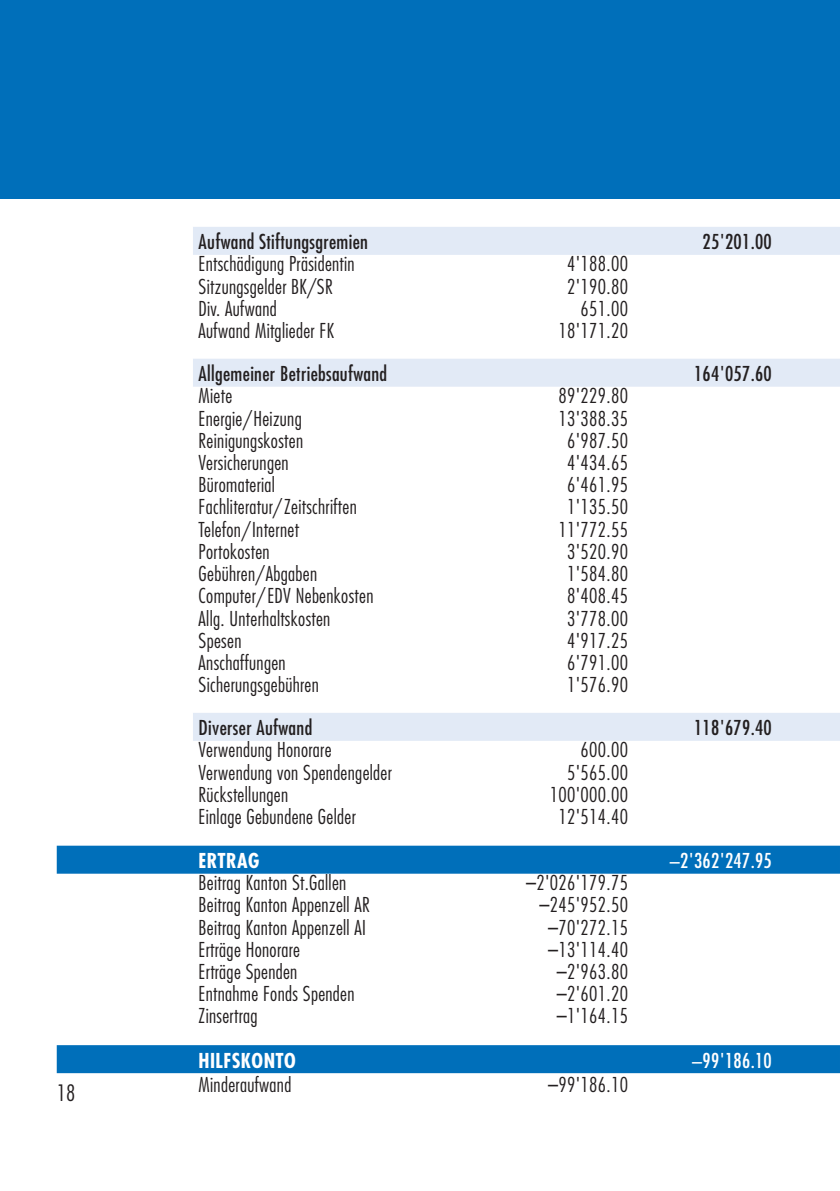
<style>
.page{position:relative;width:840px;height:1191px;background:#fff}
.page>*{position:absolute;margin:0;border:0;box-sizing:border-box;transform-origin:0 0}
.t1{font:300 condensed 22px "Futura";color:#231f20}
.t2{font:300 condensed 20px "Futura";letter-spacing:.015em;color:#231f20}
.t3{font:condensed 20px "Futura";letter-spacing:.015em;color:#231f20}
.t4{font:condensed 20px "Futura";letter-spacing:.015em;color:#fff}
.t5{font:700 condensed 20px "Futura";letter-spacing:.02em;color:#fff}
</style>
<div class="page">
<div style="left:193px;top:227px;width:646px;height:28px;background:#e2eaf6"></div>
<div style="left:193px;top:359px;width:646px;height:28px;background:#e2eaf6"></div>
<div style="left:193px;top:713px;width:646px;height:28px;background:#e2eaf6"></div>
<div style="left:57px;top:845px;width:782px;height:28px;background:#006fba"></div>
<div style="left:57px;top:1045px;width:782px;height:28px;background:#006fba"></div>
<div style="left:0;top:0;width:839px;height:198px;background:#006fba"></div>
<p class="t1" style="left:57px;top:1083px;width:20px">18</p>
<p class="t3" style="left:198px;top:233px;width:171px">Aufwand Stiftungsgremien</p>
<p class="t3" style="left:702px;top:233px;width:71px">25'201.00</p>
<p class="t2" style="left:198px;top:255px;width:157px">Entschädigung Präsidentin</p>
<p class="t2" style="left:567px;top:255px;width:62px">4'188.00</p>
<p class="t2" style="left:198px;top:278px;width:135px">Sitzungsgelder BK/SR</p>
<p class="t2" style="left:567px;top:278px;width:62px">2'190.80</p>
<p class="t2" style="left:198px;top:300px;width:80px">Div. Aufwand</p>
<p class="t2" style="left:580px;top:300px;width:49px">651.00</p>
<p class="t2" style="left:198px;top:322px;width:137px">Aufwand Mitglieder FK</p>
<p class="t2" style="left:558px;top:322px;width:71px">18'171.20</p>
<p class="t3" style="left:198px;top:364px;width:190px">Allgemeiner Betriebsaufwand</p>
<p class="t3" style="left:693px;top:364px;width:79px">164'057.60</p>
<p class="t2" style="left:198px;top:387px;width:35px">Miete</p>
<p class="t2" style="left:558px;top:387px;width:71px">89'229.80</p>
<p class="t2" style="left:198px;top:410px;width:105px">Energie/Heizung</p>
<p class="t2" style="left:558px;top:410px;width:71px">13'388.35</p>
<p class="t2" style="left:198px;top:432px;width:106px">Reinigungskosten</p>
<p class="t2" style="left:567px;top:432px;width:62px">6'987.50</p>
<p class="t2" style="left:198px;top:454px;width:92px">Versicherungen</p>
<p class="t2" style="left:567px;top:454px;width:62px">4'434.65</p>
<p class="t2" style="left:198px;top:476px;width:78px">Büromaterial</p>
<p class="t2" style="left:567px;top:476px;width:62px">6'461.95</p>
<p class="t2" style="left:198px;top:498px;width:160px">Fachliteratur/Zeitschriften</p>
<p class="t2" style="left:567px;top:498px;width:62px">1'135.50</p>
<p class="t2" style="left:198px;top:521px;width:102px">Telefon/Internet</p>
<p class="t2" style="left:558px;top:521px;width:71px">11'772.55</p>
<p class="t2" style="left:198px;top:543px;width:72px">Portokosten</p>
<p class="t2" style="left:567px;top:543px;width:62px">3'520.90</p>
<p class="t2" style="left:198px;top:565px;width:120px">Gebühren/Abgaben</p>
<p class="t2" style="left:567px;top:565px;width:62px">1'584.80</p>
<p class="t2" style="left:198px;top:587px;width:176px">Computer/EDV Nebenkosten</p>
<p class="t2" style="left:567px;top:587px;width:62px">8'408.45</p>
<p class="t2" style="left:198px;top:609px;width:133px">Allg. Unterhaltskosten</p>
<p class="t2" style="left:567px;top:609px;width:62px">3'778.00</p>
<p class="t2" style="left:198px;top:632px;width:44px">Spesen</p>
<p class="t2" style="left:567px;top:632px;width:62px">4'917.25</p>
<p class="t2" style="left:198px;top:654px;width:89px">Anschaffungen</p>
<p class="t2" style="left:567px;top:654px;width:62px">6'791.00</p>
<p class="t2" style="left:198px;top:676px;width:122px">Sicherungsgebühren</p>
<p class="t2" style="left:567px;top:676px;width:62px">1'576.90</p>
<p class="t3" style="left:198px;top:718px;width:115px">Diverser Aufwand</p>
<p class="t3" style="left:693px;top:718px;width:79px">118'679.40</p>
<p class="t2" style="left:198px;top:741px;width:134px">Verwendung Honorare</p>
<p class="t2" style="left:580px;top:741px;width:49px">600.00</p>
<p class="t2" style="left:198px;top:763px;width:195px">Verwendung von Spendengelder</p>
<p class="t2" style="left:567px;top:763px;width:62px">5'565.00</p>
<p class="t2" style="left:198px;top:786px;width:91px">Rückstellungen</p>
<p class="t2" style="left:549px;top:786px;width:80px">100'000.00</p>
<p class="t2" style="left:198px;top:808px;width:158px">Einlage Gebundene Gelder</p>
<p class="t2" style="left:558px;top:808px;width:71px">12'514.40</p>
<p class="t5" style="left:198px;top:852px;width:62px">ERTRAG</p>
<p class="t4" style="left:669px;top:851px;width:103px">–2'362'247.95</p>
<p class="t2" style="left:198px;top:874px;width:149px">Beitrag Kanton St.Gallen</p>
<p class="t2" style="left:525px;top:874px;width:103px">–2'026'179.75</p>
<p class="t2" style="left:198px;top:896px;width:173px">Beitrag Kanton Appenzell AR</p>
<p class="t2" style="left:539px;top:896px;width:90px">–245'952.50</p>
<p class="t2" style="left:198px;top:918px;width:169px">Beitrag Kanton Appenzell AI</p>
<p class="t2" style="left:548px;top:918px;width:81px">–70'272.15</p>
<p class="t2" style="left:198px;top:941px;width:103px">Erträge Honorare</p>
<p class="t2" style="left:548px;top:941px;width:81px">–13'114.40</p>
<p class="t2" style="left:198px;top:963px;width:100px">Erträge Spenden</p>
<p class="t2" style="left:556px;top:963px;width:73px">–2'963.80</p>
<p class="t2" style="left:198px;top:985px;width:157px">Entnahme Fonds Spenden</p>
<p class="t2" style="left:556px;top:985px;width:73px">–2'601.20</p>
<p class="t2" style="left:198px;top:1007px;width:60px">Zinsertrag</p>
<p class="t2" style="left:556px;top:1007px;width:73px">–1'164.15</p>
<p class="t5" style="left:198px;top:1051px;width:99px">HILFSKONTO</p>
<p class="t4" style="left:691px;top:1051px;width:81px">–99'186.10</p>
<p class="t2" style="left:198px;top:1075px;width:94px">Minderaufwand</p>
<p class="t2" style="left:548px;top:1075px;width:81px">–99'186.10</p>
</div>
